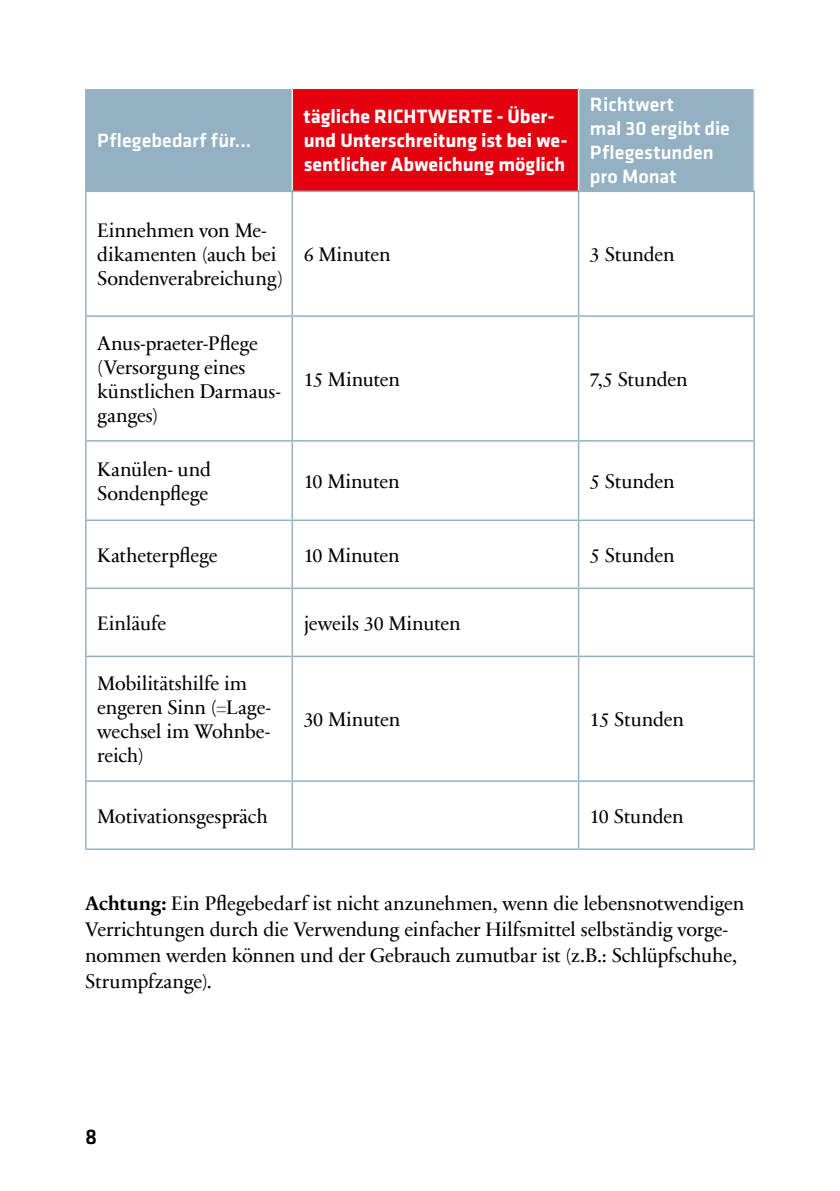
<style>
.page{position:relative;width:840px;height:1191px;background:#fff}
.page>*{position:absolute;margin:0;border:0;box-sizing:border-box;transform-origin:0 0}
.t1{font:500 22px "Klavika Basic";color:#000}
.t2{font:20px/24px "Sabon Next Com";letter-spacing:-.015em;color:#000}
.t3{font:700 20px/24px "Klavika Basic";color:#fff}
.t4{font:500 20px/24px "Klavika Basic";color:#fff}
.s1{font-weight:700}
</style>
<div class="page">
<div style="left:87px;top:89px;width:666px;height:102px;background:#93b1c2"></div>
<div style="left:292px;top:88px;width:286px;height:103px;background:#e3000f"></div>
<hr style="left:85px;top:89px;width:2px;height:102px;background:#93b1c2">
<hr style="left:85px;top:191px;width:207px;height:1px;background:#93b1c2">
<hr style="left:85px;top:192px;width:2px;height:123px;background:#93b1c2">
<hr style="left:292px;top:191px;width:286px;height:1px;background:#93b1c2">
<hr style="left:291px;top:192px;width:2px;height:123px;background:#93b1c2">
<hr style="left:578px;top:191px;width:176px;height:1px;background:#93b1c2">
<hr style="left:577px;top:192px;width:2px;height:123px;background:#93b1c2">
<hr style="left:753px;top:192px;width:1px;height:123px;background:#93b1c2">
<hr style="left:85px;top:315px;width:207px;height:2px;background:#93b1c2">
<hr style="left:85px;top:317px;width:2px;height:123px;background:#93b1c2">
<hr style="left:292px;top:315px;width:286px;height:2px;background:#93b1c2">
<hr style="left:291px;top:317px;width:2px;height:123px;background:#93b1c2">
<hr style="left:578px;top:315px;width:176px;height:2px;background:#93b1c2">
<hr style="left:577px;top:317px;width:2px;height:123px;background:#93b1c2">
<hr style="left:753px;top:317px;width:1px;height:123px;background:#93b1c2">
<hr style="left:85px;top:440px;width:207px;height:1px;background:#93b1c2">
<hr style="left:85px;top:441px;width:2px;height:78px;background:#93b1c2">
<hr style="left:292px;top:440px;width:286px;height:1px;background:#93b1c2">
<hr style="left:291px;top:441px;width:2px;height:78px;background:#93b1c2">
<hr style="left:578px;top:440px;width:176px;height:1px;background:#93b1c2">
<hr style="left:577px;top:441px;width:2px;height:78px;background:#93b1c2">
<hr style="left:753px;top:441px;width:1px;height:78px;background:#93b1c2">
<hr style="left:85px;top:519px;width:207px;height:2px;background:#93b1c2">
<hr style="left:85px;top:521px;width:2px;height:66px;background:#93b1c2">
<hr style="left:292px;top:519px;width:286px;height:2px;background:#93b1c2">
<hr style="left:291px;top:521px;width:2px;height:66px;background:#93b1c2">
<hr style="left:578px;top:519px;width:176px;height:2px;background:#93b1c2">
<hr style="left:577px;top:521px;width:2px;height:66px;background:#93b1c2">
<hr style="left:753px;top:521px;width:1px;height:66px;background:#93b1c2">
<hr style="left:85px;top:587px;width:207px;height:2px;background:#93b1c2">
<hr style="left:85px;top:589px;width:2px;height:66px;background:#93b1c2">
<hr style="left:292px;top:587px;width:286px;height:2px;background:#93b1c2">
<hr style="left:291px;top:589px;width:2px;height:66px;background:#93b1c2">
<hr style="left:578px;top:587px;width:176px;height:2px;background:#93b1c2">
<hr style="left:577px;top:589px;width:2px;height:66px;background:#93b1c2">
<hr style="left:753px;top:589px;width:1px;height:66px;background:#93b1c2">
<hr style="left:85px;top:655px;width:207px;height:2px;background:#93b1c2">
<hr style="left:85px;top:657px;width:2px;height:123px;background:#93b1c2">
<hr style="left:292px;top:655px;width:286px;height:2px;background:#93b1c2">
<hr style="left:291px;top:657px;width:2px;height:123px;background:#93b1c2">
<hr style="left:578px;top:655px;width:176px;height:2px;background:#93b1c2">
<hr style="left:577px;top:657px;width:2px;height:123px;background:#93b1c2">
<hr style="left:753px;top:657px;width:1px;height:123px;background:#93b1c2">
<hr style="left:85px;top:780px;width:207px;height:2px;background:#93b1c2">
<hr style="left:85px;top:782px;width:2px;height:66px;background:#93b1c2">
<hr style="left:292px;top:780px;width:286px;height:2px;background:#93b1c2">
<hr style="left:291px;top:782px;width:2px;height:66px;background:#93b1c2">
<hr style="left:578px;top:780px;width:176px;height:2px;background:#93b1c2">
<hr style="left:577px;top:782px;width:2px;height:66px;background:#93b1c2">
<hr style="left:753px;top:782px;width:1px;height:66px;background:#93b1c2">
<hr style="left:85px;top:848px;width:207px;height:2px;background:#93b1c2">
<hr style="left:292px;top:848px;width:286px;height:2px;background:#93b1c2">
<hr style="left:578px;top:848px;width:176px;height:2px;background:#93b1c2">
<hr style="left:291px;top:89px;width:2px;height:102px;background:#e4ecf1">
<hr style="left:577px;top:89px;width:2px;height:102px;background:#e4ecf1">
<hr style="left:753px;top:89px;width:1px;height:102px;background:#e4ecf1">
<hr style="left:292px;top:88px;width:286px;height:1px;background:#fff">
<p class="t4" style="left:97px;top:128px;width:155px">Pflegebedarf für...</p>
<p class="t2" style="left:97px;top:218px;width:187px">Einnehmen von Me&shy;dikamenten (auch bei<br>Sondenverabreichung)</p>
<p class="t2" style="left:97px;top:330px;width:185px">Anus-praeter-Pflege (Versorgung eines künstlichen Darmaus&shy;ganges)</p>
<p class="t2" style="left:97px;top:456px;width:115px">Kanülen- und<br>Sondenpflege</p>
<p class="t3" style="left:303px;top:104px;width:265px">tägliche RICHTWERTE - Über&shy;und Unterschreitung ist bei we&shy;sentlicher Abweichung möglich</p>
<p class="t4" style="left:589px;top:92px;width:141px">Richtwert<br>mal 30 ergibt die<br>Pflegestunden pro Monat</p>
<p class="t2" style="left:303px;top:242px;width:88px">6 Minuten</p>
<p class="t2" style="left:589px;top:242px;width:86px">3 Stunden</p>
<p class="t2" style="left:303px;top:366px;width:98px">15 Minuten</p>
<p class="t2" style="left:589px;top:366px;width:99px">7,5 Stunden</p>
<p class="t2" style="left:303px;top:468px;width:97px">10 Minuten</p>
<p class="t2" style="left:589px;top:468px;width:86px">5 Stunden</p>
<p class="t2" style="left:97px;top:542px;width:122px">Katheterpflege</p>
<p class="t2" style="left:303px;top:542px;width:97px">10 Minuten</p>
<p class="t2" style="left:589px;top:542px;width:86px">5 Stunden</p>
<p class="t2" style="left:97px;top:610px;width:71px">Einläufe</p>
<p class="t2" style="left:303px;top:610px;width:158px">jeweils 30 Minuten</p>
<p class="t2" style="left:97px;top:670px;width:175px">Mobilitätshilfe im engeren Sinn (=Lage&shy;wechsel im Wohnbe&shy;reich)</p>
<p class="t2" style="left:303px;top:706px;width:98px">30 Minuten</p>
<p class="t2" style="left:589px;top:706px;width:96px">15 Stunden</p>
<p class="t2" style="left:97px;top:803px;width:172px">Motivationsgespräch</p>
<p class="t2" style="left:589px;top:803px;width:95px">10 Stunden</p>
<p class="t2" style="left:85px;top:889px;width:660px;line-height:26px"><span class="s1">Achtung:</span> Ein Pflegebedarf ist nicht anzunehmen, wenn die lebensnotwendigen Verrichtungen durch die Verwendung einfacher Hilfsmittel selbständig vorge&shy;nommen werden können und der Gebrauch zumutbar ist (z.B.: Schlüpfschuhe, Strumpfzange).</p>
<p class="t1" style="left:85px;top:1122px;width:14px">8</p>
</div>
